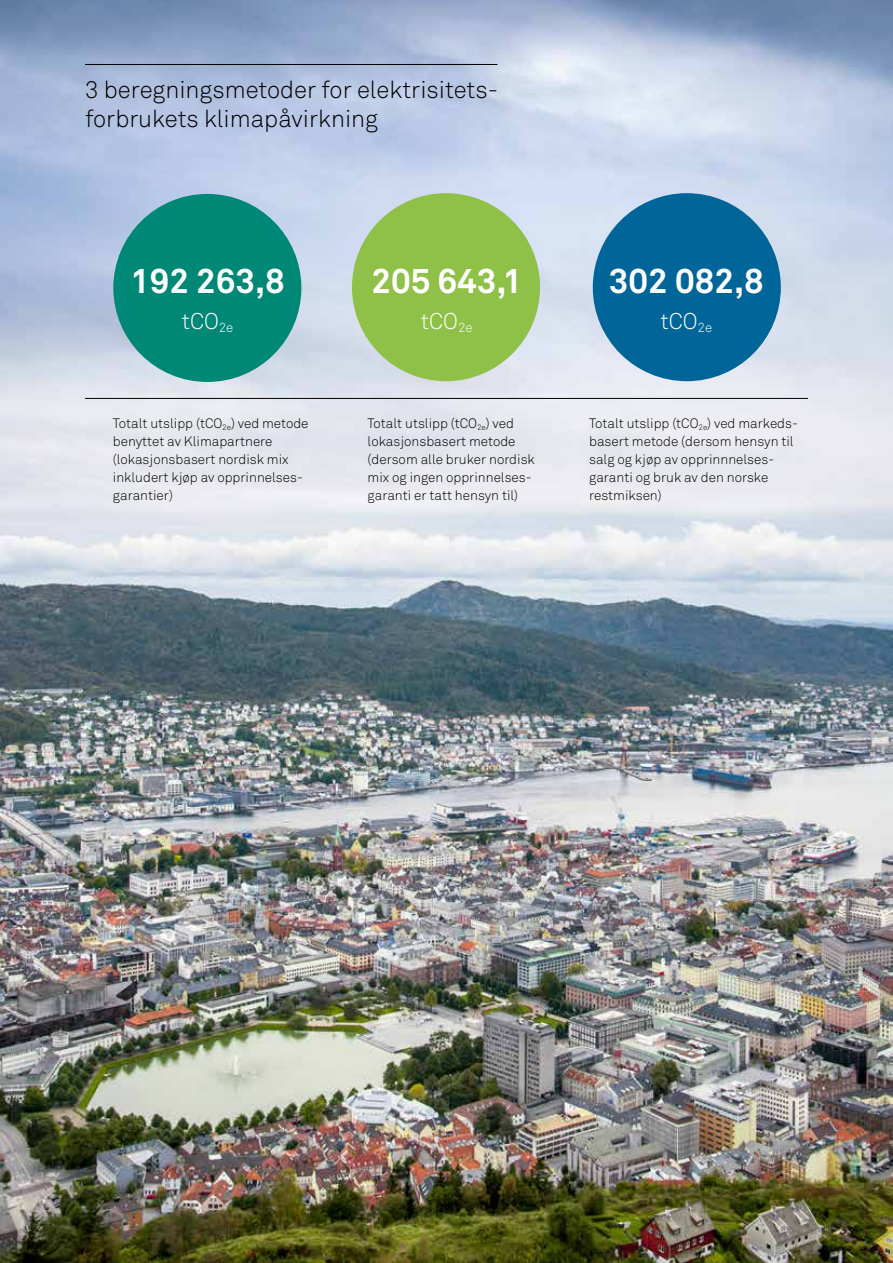
<style>
.page{position:relative;width:893px;height:1263px;background:#fff}
.page>*{position:absolute;margin:0;border:0;box-sizing:border-box;transform-origin:0 0}
.t1{font:700 34.5px "Akkurat Pro";color:#fff}
.t2{font:24px/28.8px "Akkurat Light Pro";color:#000}
.t3{font:22.5px "Akkurat Light Pro";color:#fff}
.t4{font:13.5px/18px "Akkurat Light Pro";color:#000}
</style>
<div class="page">
<img style="left:0;top:0;width:893px;height:1263px">
<div style="left:113px;top:194px;width:188px;height:188px;background:#087;border-radius:50%"></div>
<div style="left:352px;top:193px;width:188px;height:188px;background:#8fc148;border-radius:50%"></div>
<div style="left:593px;top:193px;width:188px;height:188px;background:#069;border-radius:50%"></div>
<hr style="left:85px;top:398px;width:723px;height:1px;background:#000">
<hr style="left:85px;top:64px;width:412px;height:1px;background:#000">
<h2 class="t2" style="left:85px;top:75px;width:415px">3 beregningsmetoder for elektrisitets&shy;forbrukets klimapåvirkning</h2>
<h1 class="t1" style="left:130px;top:260px;width:156px">192 263,8</h1>
<h3 class="t3" style="left:182px;top:308px;width:53px">tCO<sub>2e</sub></h3>
<h1 class="t1" style="left:371px;top:260px;width:152px">205 643,1</h1>
<h3 class="t3" style="left:421px;top:308px;width:53px">tCO<sub>2e</sub></h3>
<h1 class="t1" style="left:609px;top:260px;width:156px">302 082,8</h1>
<h3 class="t3" style="left:660px;top:308px;width:53px">tCO<sub>2e</sub></h3>
<p class="t4" style="left:113px;top:415px;width:197px">Totalt utslipp (tCO<sub>2e</sub>) ved metode benyttet av Klimapartnere (lokasjonsbasert nordisk mix inkludert kjøp av opprinnelses&shy;garantier)</p>
<p class="t4" style="left:368px;top:415px;width:169px">Totalt utslipp (tCO<sub>2e</sub>) ved lokasjonsbasert metode (dersom alle bruker nordisk mix og ingen opprinnelses&shy;garanti er tatt hensyn til)</p>
<p class="t4" style="left:589px;top:415px;width:210px">Totalt utslipp (tCO<sub>2e</sub>) ved markeds&shy;basert metode (dersom hensyn til salg og kjøp av opprinnnelses&shy;garanti og bruk av den norske restmiksen)</p>
</div>
